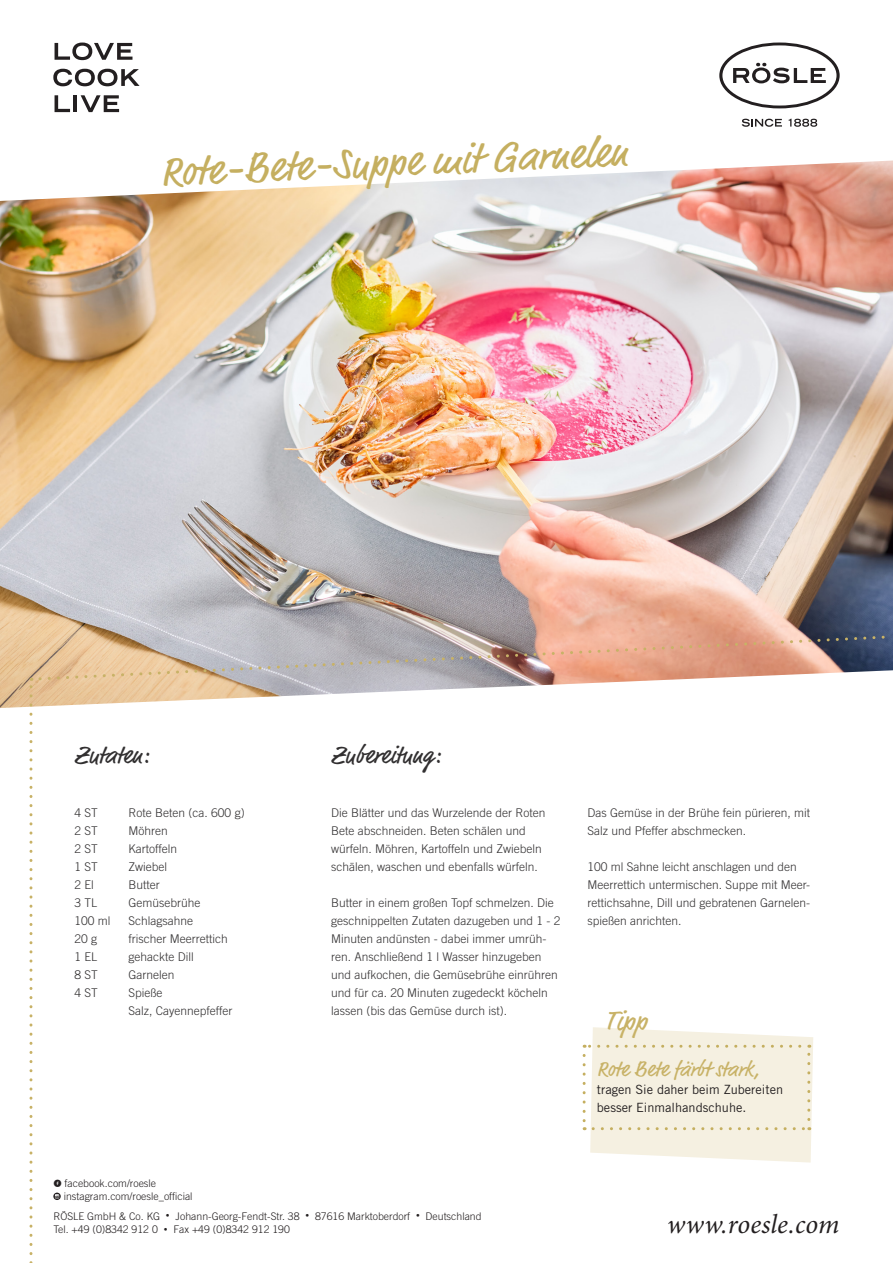
<style>
.page{position:relative;width:893px;height:1263px;background:#fff}
.page>*{position:absolute;margin:0;border:0;box-sizing:border-box;transform-origin:0 0}
.t1{font:42.6px "Market Pro";color:#c5af60}
.t2{font:28.5px "Market Pro";color:#c8b267}
.t3{font:italic 27.15px "Minion Pro";letter-spacing:.005em;color:#231f20}
.t4{font:24.75px "Market Pro";color:#312f30}
.t5{font:21.75px "Market Pro";letter-spacing:-.005em;color:#c8b267}
.t6{font:12.75px/18px "Trade Gothic LT Std";color:#231f20}
.t7{font:300 12px/18px "Trade Gothic LT Std";color:#312f30}
.t8{font:300 10.5px/13.5px "Trade Gothic LT Std";color:#231f20}
.s1{font-family:"Socialico";font-weight:400}
.s2{font-size:7.5px}
</style>
<div class="page">
<img style="left:0;top:161px;width:893px;height:547px">
<svg style="left:55px;top:43px;width:77px;height:17px"></svg>
<svg style="left:53px;top:69px;width:87px;height:17px"></svg>
<svg style="left:55px;top:95px;width:15px;height:17px"></svg>
<hr style="left:74px;top:95px;width:3px;height:17px;background:#231f20">
<svg style="left:81px;top:95px;width:38px;height:17px"></svg>
<svg style="left:719px;top:43px;width:121px;height:65px"></svg>
<svg style="left:742px;top:119px;width:40px;height:8px"></svg>
<svg style="left:789px;top:119px;width:28px;height:8px"></svg>
<svg style="left:29px;top:634px;width:864px;height:629px"></svg>
<h1 class="t1" style="left:159px;top:145px;width:469px;rotate:-3deg">Rote-Bete-Suppe mit Garnelen</h1>
<h3 class="t4" style="left:75px;top:738px;width:76px">Zutaten:</h3>
<p class="t7" style="left:75px;top:803px;width:25px">4 ST</p>
<p class="t7" style="left:129px;top:803px;width:118px">Rote Beten (ca. 600 g)</p>
<p class="t7" style="left:75px;top:821px;width:25px">2 ST</p>
<p class="t7" style="left:129px;top:821px;width:41px">Möhren</p>
<p class="t7" style="left:75px;top:839px;width:25px">2 ST</p>
<p class="t7" style="left:129px;top:839px;width:50px">Kartoffeln</p>
<p class="t7" style="left:75px;top:857px;width:25px">1 ST</p>
<p class="t7" style="left:129px;top:857px;width:40px">Zwiebel</p>
<p class="t7" style="left:75px;top:875px;width:21px">2 El</p>
<p class="t7" style="left:129px;top:875px;width:33px">Butter</p>
<p class="t7" style="left:75px;top:893px;width:24px">3 TL</p>
<p class="t7" style="left:129px;top:893px;width:74px">Gemüsebrühe</p>
<p class="t7" style="left:75px;top:911px;width:38px">100 ml</p>
<p class="t7" style="left:129px;top:911px;width:66px">Schlagsahne</p>
<p class="t7" style="left:75px;top:929px;width:24px">20 g</p>
<p class="t7" style="left:129px;top:929px;width:101px">frischer Meerrettich</p>
<p class="t7" style="left:75px;top:947px;width:24px">1 EL</p>
<p class="t7" style="left:129px;top:947px;width:67px">gehackte Dill</p>
<p class="t7" style="left:75px;top:965px;width:25px">8 ST</p>
<p class="t7" style="left:129px;top:965px;width:48px">Garnelen</p>
<p class="t7" style="left:75px;top:983px;width:25px">4 ST</p>
<p class="t7" style="left:129px;top:983px;width:106px">Spieße<br>Salz, Cayennepfeffer</p>
<h3 class="t4" style="left:331px;top:738px;width:111px">Zubereitung:</h3>
<p class="t7" style="left:331px;top:803px;width:216px">Die Blätter und das Wurzelende der Roten Bete abschneiden. Beten schälen und würfeln. Möhren, Kartoffeln und Zwiebeln schälen, waschen und ebenfalls würfeln.</p>
<p class="t7" style="left:331px;top:893px;width:231px">Butter in einem großen Topf schmelzen. Die geschnippelten Zutaten dazugeben und 1 - 2<br>Minuten andünsten - dabei immer umrüh&shy;ren. Anschließend 1 l Wasser hinzugeben und aufkochen, die Gemüsebrühe einrühren und für ca. 20 Minuten zugedeckt köcheln lassen (bis das Gemüse durch ist).</p>
<p class="t7" style="left:587px;top:803px;width:224px">Das Gemüse in der Brühe fein pürieren, mit<br>Salz und Pfeffer abschmecken.</p>
<p class="t7" style="left:587px;top:857px;width:224px">100 ml Sahne leicht anschlagen und den Meerrettich untermischen. Suppe mit Meer&shy;rettichsahne, Dill und gebratenen Garnelen&shy;spießen anrichten.</p>
<h2 class="t2" style="left:606px;top:1001px;width:44px;rotate:2deg">Tipp</h2>
<h3 class="t5" style="left:597px;top:1055px;width:165px">Rote Bete färbt stark,</h3>
<p class="t6" style="left:597px;top:1081px;width:188px">tragen Sie daher beim Zubereiten besser Einmalhandschuhe.</p>
<p class="t8" style="left:64px;top:1176px;width:130px;text-indent:-10px"><span class="s1">f</span> facebook.com/roesle instagram.com/roesle_official</p>
<p class="t8" style="left:53px;top:1209px;width:430px">RÖSLE GmbH &amp; Co. KG <span class="s2">•</span> Johann-Georg-Fendt-Str. 38 <span class="s2">•</span> 87616 Marktoberdorf <span class="s2">•</span> Deutschland<br>Tel. +49 (0)8342 912 0 <span class="s2">•</span> Fax +49 (0)8342 912 190</p>
<h3 class="t3" style="left:667px;top:1206px;width:174px">www.roesle.com</h3>
</div>
